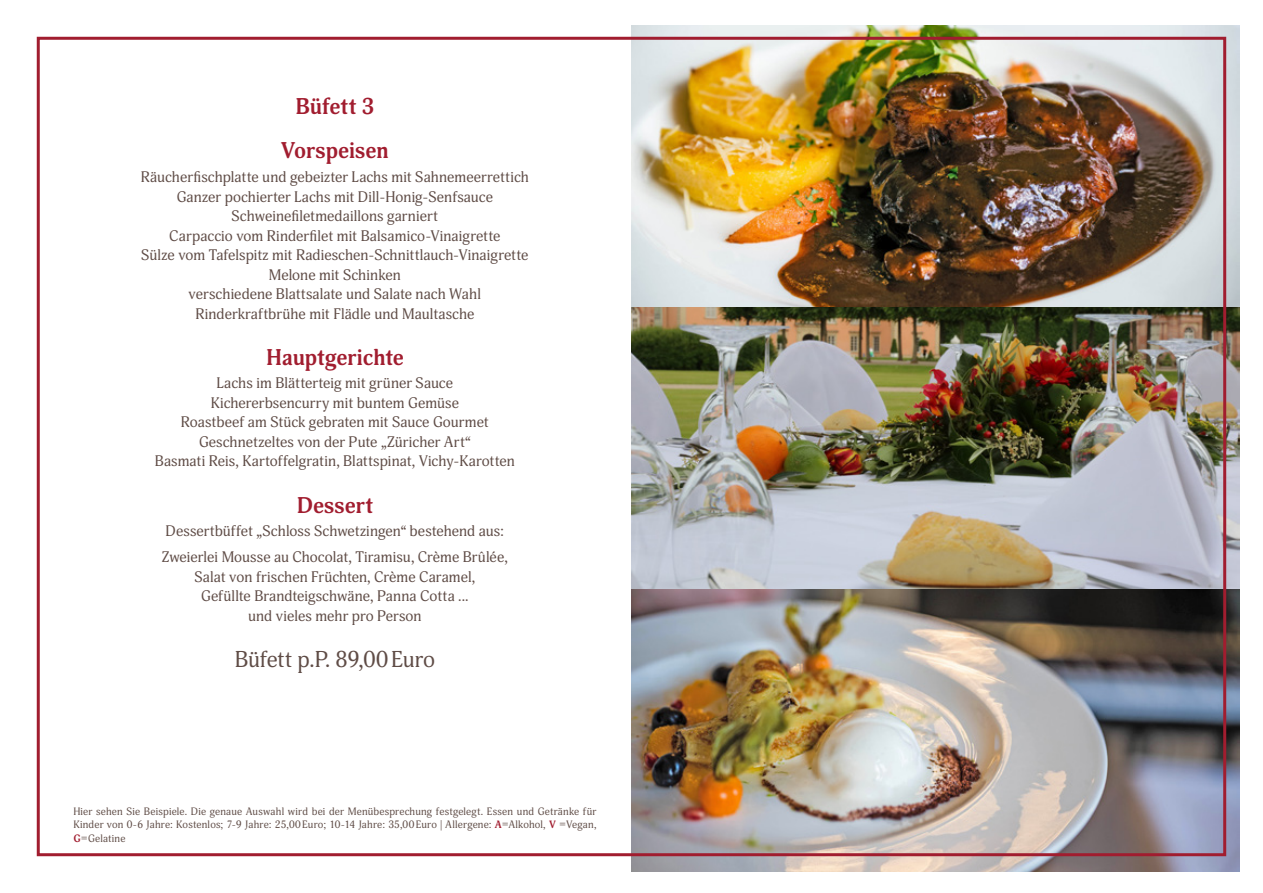
<style>
.page{position:relative;width:1263px;height:893px;background:#fff}
.page>*{position:absolute;margin:0;border:0;box-sizing:border-box;transform-origin:0 0}
.Ü2{font:700 22.5px "Adonis";color:#a11d2f}
.Ü2_Preise{font:22.5px "Adonis";letter-spacing:-.005em;color:#5f4c46}
.Menü{font:15px/19.5px "Adonis";letter-spacing:.005em;color:#5f4c46;text-align:center}
.Menü-2{font:10.5px/13.5px "Adonis";letter-spacing:.015em;color:#5f4c46;text-align:justify}
.s1{font-weight:700;color:#a11d2f}
</style>
<div class="page">
<img style="left:631px;top:26px;width:608px;height:846px">
<p class="Ü2" style="left:295px;top:93px;width:81px">Büfett 3</p>
<p class="Ü2" style="left:281px;top:137px;width:109px">Vorspeisen</p>
<p class="Menü" style="left:141px;top:168px;width:390px">Räucherfischplatte und gebeizter Lachs mit Sahnemeerrettich Ganzer pochierter Lachs mit Dill-Honig-Senfsauce Schweinefiletmedaillons garniert<br>Carpaccio vom Rinderfilet mit Balsamico-Vinaigrette<br>Sülze vom Tafelspitz mit Radieschen-Schnittlauch-Vinaigrette Melone mit Schinken<br>verschiedene Blattsalate und Salate nach Wahl Rinderkraftbrühe mit Flädle und Maultasche</p>
<p class="Ü2" style="left:266px;top:344px;width:140px">Hauptgerichte</p>
<p class="Menü" style="left:155px;top:374px;width:362px">Lachs im Blätterteig mit grüner Sauce<br>Kichererbsencurry mit buntem Gemüse<br>Roastbeef am Stück gebraten mit Sauce Gourmet Geschnetzeltes von der Pute „Züricher Art“<br>Basmati Reis, Kartoffelgratin, Blattspinat, Vichy-Karotten</p>
<p class="Ü2" style="left:296px;top:492px;width:78px">Dessert</p>
<p class="Menü" style="left:166px;top:522px;width:340px">Dessertbüffet „Schloss Schwetzingen“ bestehend aus:</p>
<p class="Menü" style="left:162px;top:548px;width:347px">Zweierlei Mousse au Chocolat, Tiramisu, Crème Brûlée, Salat von frischen Früchten, Crème Caramel,<br>Gefüllte Brandteigschwäne, Panna Cotta ...<br>und vieles mehr pro Person</p>
<p class="Ü2_Preise" style="left:235px;top:646px;width:202px">Büfett p.P. 89,00Euro</p>
<p class="Menü-2" style="left:73px;top:804px;width:525px">Hier sehen Sie Beispiele. Die genaue Auswahl wird bei der Menübesprechung festgelegt. Essen und Getränke für Kinder von 0-6 Jahre: Kostenlos; 7-9 Jahre: 25,00Euro; 10-14 Jahre: 35,00Euro | Allergene: <span class="s1">A</span>=Alkohol, <span class="s1">V</span> =Vegan, <span class="s1">G</span>=Gelatine</p>
</div>
